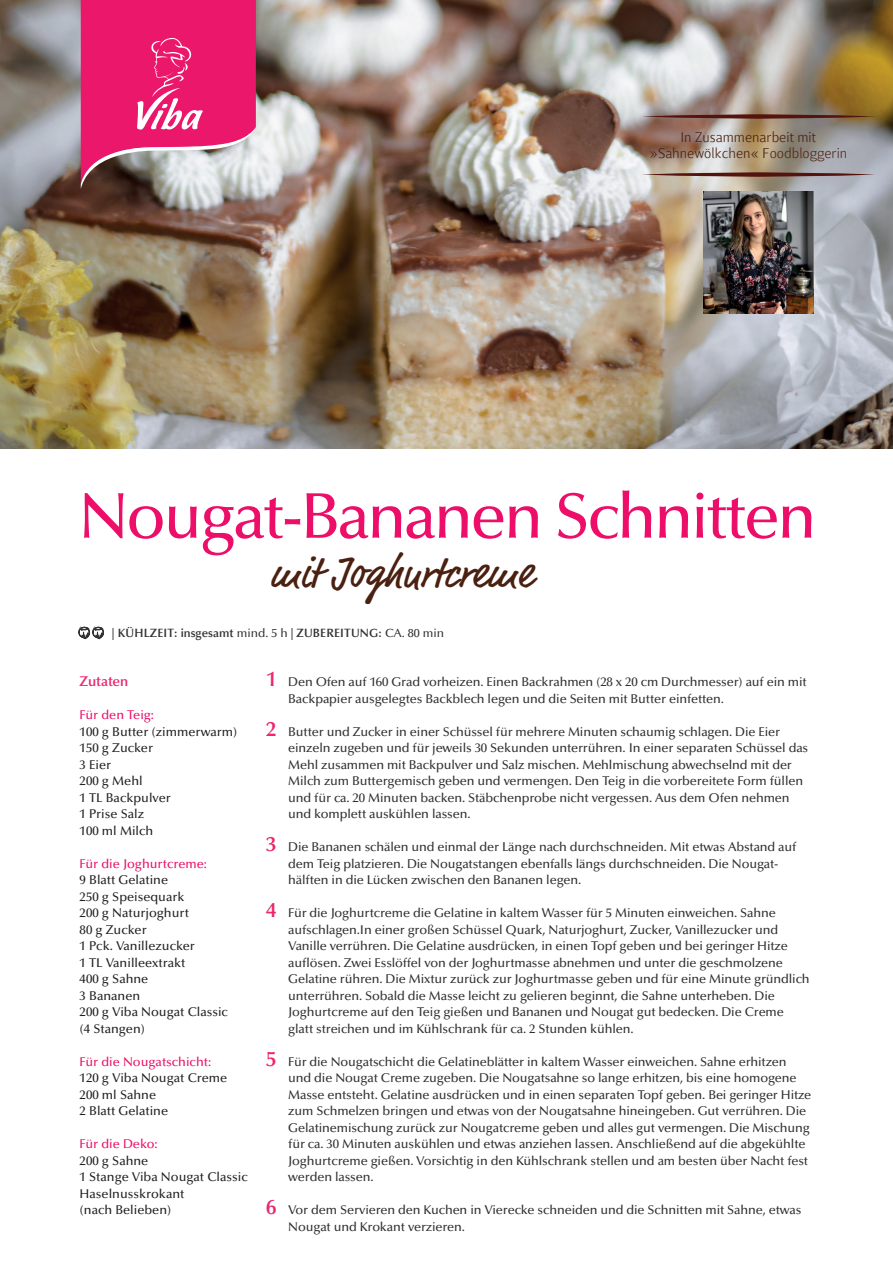
<style>
.page{position:relative;width:893px;height:1263px;background:#fff}
.page>*{position:absolute;margin:0;border:0;box-sizing:border-box;transform-origin:0 0}
.Titel_Überschrift{font:500 64.5px "Optima";letter-spacing:-.04em;color:#ec0e68}
.Unterzeile_Unterüber{font:43.5px "Market Pro";color:#4a2011}
.Zubereitung{font:14.25px "Lisboa Sans LF Light";color:#4a2011}
.Zutaten{font:600 14.25px "Optima LT Pro";letter-spacing:-.01em;color:#ee256f}
.Zubereitung-2{font:500 12.75px/16.5px "Optima LT Pro";letter-spacing:-.01em;color:#312f30}
.t1{font:500 12.75px "Optima LT Pro";color:#231f20}
.t2{font:500 12.75px "Optima LT Pro";color:#ec0e68}
.INFOS{font:600 12px "Optima";letter-spacing:.015em;color:#333233}
.s1{color:#52281a}
.s2{font-weight:500}
.s3{font-family:"Optima";font-weight:600;font-size:21px;color:#ee256f}
</style>
<div class="page">
<svg style="left:78px;top:627px;width:26px;height:12px"></svg>
<img style="left:0;top:0;width:893px;height:449px">
<svg style="left:81px;top:0;width:175px;height:189px;background:#de407d"></svg>
<svg style="left:641px;top:114px;width:235px;height:5px"></svg>
<svg style="left:641px;top:172px;width:235px;height:5px"></svg>
<img style="left:703px;top:191px;width:111px;height:123px">
<p class="Zubereitung" style="left:680px;top:128px;width:138px">In Zusammenarbeit mit</p>
<p class="Zubereitung" style="left:649px;top:145px;width:199px">»Sahnewölkchen« F<span class="s1">oodbloggerin</span></p>
<p class="Titel_Überschrift" style="left:79px;top:480px;width:739px">Nougat-Bananen Schnitten</p>
<p class="Unterzeile_Unterüber" style="left:270px;top:544px;width:264px">mit Joghurtcreme</p>
<p class="INFOS" style="left:112px;top:625px;width:334px">| KÜHLZEIT: insgesamt <span class="s2">mind. 5 h</span> | ZUBEREITUNG: <span class="s2">CA. 80 min</span></p>
<p class="Zutaten" style="left:80px;top:672px;width:50px">Zutaten</p>
<p class="t2" style="left:80px;top:707px;width:76px">Für den Teig:</p>
<p class="t1" style="left:80px;top:723px;width:159px">100 g Butter (zimmerwarm)</p>
<p class="t1" style="left:80px;top:740px;width:75px">150 g Zucker</p>
<p class="t1" style="left:80px;top:756px;width:33px">3 Eier</p>
<p class="t1" style="left:80px;top:773px;width:65px">200 g Mehl</p>
<p class="t1" style="left:80px;top:789px;width:93px">1 TL Backpulver</p>
<p class="t1" style="left:80px;top:806px;width:66px">1 Prise Salz</p>
<p class="t1" style="left:80px;top:822px;width:75px">100 ml Milch</p>
<p class="t2" style="left:80px;top:855px;width:129px">Für die Joghurtcreme:</p>
<p class="t1" style="left:80px;top:872px;width:90px">9 Blatt Gelatine</p>
<p class="t1" style="left:80px;top:888px;width:106px">250 g Speisequark</p>
<p class="t1" style="left:80px;top:905px;width:111px">200 g Naturjoghurt</p>
<p class="t1" style="left:80px;top:921px;width:68px">80 g Zucker</p>
<p class="t1" style="left:80px;top:938px;width:117px">1 Pck. Vanillezucker</p>
<p class="t1" style="left:80px;top:954px;width:107px">1 TL Vanilleextrakt</p>
<p class="t1" style="left:80px;top:971px;width:70px">400 g Sahne</p>
<p class="t1" style="left:80px;top:987px;width:62px">3 Bananen</p>
<p class="t1" style="left:80px;top:1004px;width:150px">200 g Viba Nougat Classic</p>
<p class="t1" style="left:80px;top:1020px;width:67px">(4 Stangen)</p>
<p class="t2" style="left:80px;top:1053px;width:133px">Für die Nougatschicht:</p>
<p class="t1" style="left:80px;top:1070px;width:149px">120 g Viba Nougat Creme</p>
<p class="t1" style="left:80px;top:1086px;width:78px">200 ml Sahne</p>
<p class="t1" style="left:80px;top:1103px;width:90px">2 Blatt Gelatine</p>
<p class="t2" style="left:80px;top:1136px;width:80px">Für die Deko:</p>
<p class="t1" style="left:80px;top:1152px;width:70px">200 g Sahne</p>
<p class="t1" style="left:80px;top:1169px;width:170px">1 Stange Viba Nougat Classic</p>
<p class="t1" style="left:80px;top:1185px;width:106px">Haselnusskrokant</p>
<p class="t1" style="left:80px;top:1202px;width:93px">(nach Belieben)</p>
<p class="Zubereitung-2" style="left:288px;top:673px;width:520px;text-indent:-23px"><span class="s3">1</span> Den Ofen auf 160 Grad vorheizen. Einen Backrahmen (28 x 20 cm Durchmesser) auf ein mit<br>Backpapier ausgelegtes Backblech legen und die Seiten mit Butter einfetten.</p>
<p class="Zubereitung-2" style="left:266px;top:723px;width:516px"><span class="s3">2</span> Butter und Zucker in einer Schüssel für mehrere Minuten schaumig schlagen. Die Eier</p>
<p class="Zubereitung-2" style="left:288px;top:739px;width:521px">einzeln zugeben und für jeweils 30 Sekunden unterrühren. In einer separaten Schüssel das<br>Mehl zusammen mit Backpulver und Salz mischen. Mehlmischung abwechselnd mit der</p>
<p class="Zubereitung-2" style="left:288px;top:772px;width:516px">Milch zum Buttergemisch geben und vermengen. Den Teig in die vorbereitete Form füllen und für ca. 20 Minuten backen. Stäbchenprobe nicht vergessen. Aus dem Ofen nehmen und komplett auskühlen lassen.</p>
<p class="Zubereitung-2" style="left:266px;top:838px;width:532px;text-align:center"><span class="s3">3</span> Die Bananen schälen und einmal der Länge nach durchschneiden. Mit etwas Abstand auf dem Teig platzieren. Die Nougatstangen ebenfalls längs durchschneiden. Die Nougat-</p>
<p class="Zubereitung-2" style="left:288px;top:871px;width:295px">hälften in die Lücken zwischen den Bananen legen.</p>
<p class="Zubereitung-2" style="left:266px;top:904px;width:514px;text-align:right"><span class="s3">4</span> Für die Joghurtcreme die Gelatine in kaltem Wasser für 5 Minuten einweichen. Sahne aufschlagen.In einer großen Schüssel Quark, Naturjoghurt, Zucker, Vanillezucker und</p>
<p class="Zubereitung-2" style="left:288px;top:937px;width:501px">Vanille verrühren. Die Gelatine ausdrücken, in einen Topf geben und bei geringer Hitze</p>
<p class="Zubereitung-2" style="left:288px;top:954px;width:496px">auflösen. Zwei Esslöffel von der Joghurtmasse abnehmen und unter die geschmolzene</p>
<p class="Zubereitung-2" style="left:288px;top:970px;width:523px">Gelatine rühren. Die Mixtur zurück zur Joghurtmasse geben und für eine Minute gründlich unterrühren. Sobald die Masse leicht zu gelieren beginnt, die Sahne unterheben. Die</p>
<p class="Zubereitung-2" style="left:288px;top:1003px;width:497px">Joghurtcreme auf den Teig gießen und Bananen und Nougat gut bedecken. Die Creme</p>
<p class="Zubereitung-2" style="left:288px;top:1020px;width:347px">glatt streichen und im Kühlschrank für ca. 2 Stunden kühlen.</p>
<p class="Zubereitung-2" style="left:266px;top:1053px;width:522px"><span class="s3">5</span> Für die Nougatschicht die Gelatineblätter in kaltem Wasser einweichen. Sahne erhitzen</p>
<p class="Zubereitung-2" style="left:288px;top:1069px;width:510px">und die Nougat Creme zugeben. Die Nougatsahne so lange erhitzen, bis eine homogene</p>
<p class="Zubereitung-2" style="left:288px;top:1086px;width:525px">Masse entsteht. Gelatine ausdrücken und in einen separaten Topf geben. Bei geringer Hitze</p>
<p class="Zubereitung-2" style="left:288px;top:1102px;width:523px">zum Schmelzen bringen und etwas von der Nougatsahne hineingeben. Gut verrühren. Die<br>Gelatinemischung zurück zur Nougatcreme geben und alles gut vermengen. Die Mischung</p>
<p class="Zubereitung-2" style="left:288px;top:1135px;width:521px">für ca. 30 Minuten auskühlen und etwas anziehen lassen. Anschließend auf die abgekühlte<br>Joghurtcreme gießen. Vorsichtig in den Kühlschrank stellen und am besten über Nacht fest werden lassen.</p>
<p class="Zubereitung-2" style="left:288px;top:1201px;width:515px;text-indent:-23px"><span class="s3">6</span> Vor dem Servieren den Kuchen in Vierecke schneiden und die Schnitten mit Sahne, etwas<br>Nougat und Krokant verzieren.</p>
</div>
